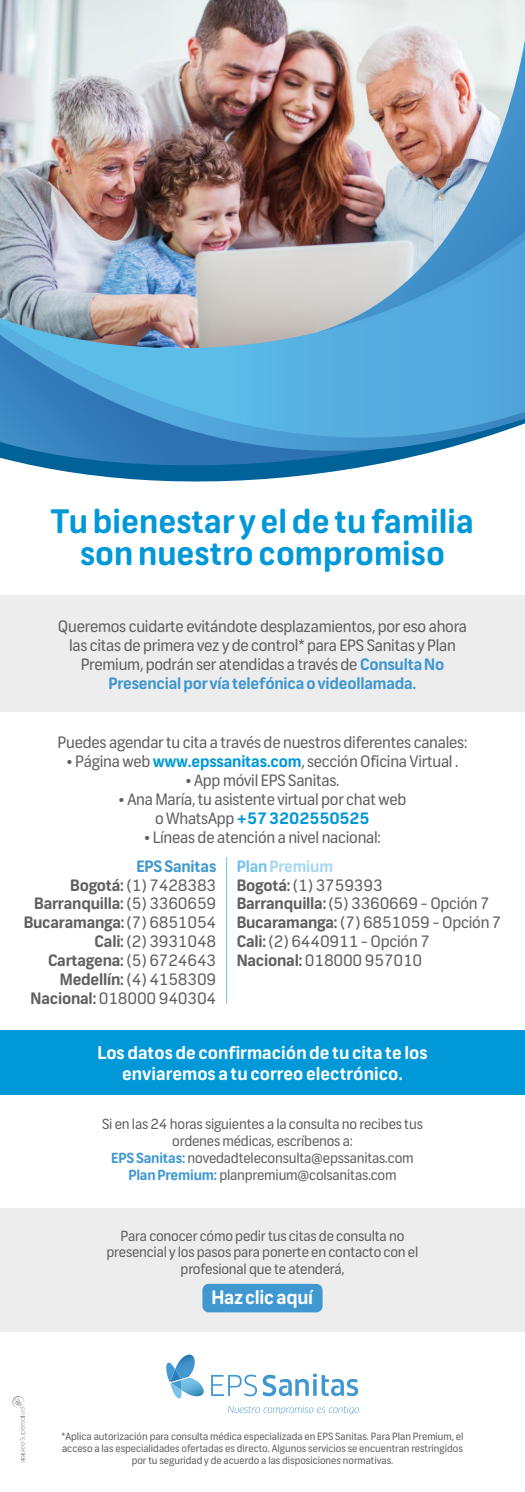
<style>
.page{position:relative;width:525px;height:1492px;background:#fff}
.page>*{position:absolute;margin:0;border:0;box-sizing:border-box;transform-origin:0 0}
.t1{font:700 32.38px/32.4px "FNB Sans";color:#0098d6;text-align:center}
.t2{font:700 18.55px "FNB Sans";letter-spacing:-.015em;color:#fff}
.t3{font:700 17.5px/21px "FNB Sans";color:#fff;text-align:center}
.t4{font:15.75px/18.9px "FNB Sans";letter-spacing:-.015em;color:#616060;text-align:center}
.t5{font:14px/16.8px "FNB Sans";letter-spacing:-.015em;color:#616060;text-align:center}
.t6{font:10.06px/12.1px "FNB Sans";color:#616060;text-align:center}
.s1{font-weight:700;color:#4098d0}
.s2{font-weight:700;color:#0098d6}
.s3{font-weight:700}
.s4{font-weight:700;color:#72c3ec}
.s5{font-weight:700;color:#a6d8f3}
</style>
<div class="page">
<div style="left:0;top:595px;width:525px;height:117px;background:#ededed"></div>
<div style="left:0;top:1030px;width:525px;height:64px;background:#0098d6"></div>
<svg style="left:228px;top:1406px;width:131px;height:8px"></svg>
<svg style="left:211px;top:1375px;width:46px;height:21px"></svg>
<svg style="left:263px;top:1374px;width:95px;height:22px"></svg>
<svg style="left:166px;top:1355px;width:38px;height:44px"></svg>
<svg style="left:12px;top:1396px;width:14px;height:67px"></svg>
<div style="left:0;top:1209px;width:525px;height:123px;background:#ededed"></div>
<div style="left:202px;top:1284px;width:121px;height:28px;background:#4098d0;border-radius:6px"></div>
<img style="left:0;top:0;width:525px;height:227px">
<img style="left:0;top:227px;width:317px;height:95px">
<svg style="left:0;top:322px;width:525px;height:158px;background:#5ba2cf"></svg>
<img style="left:317px;top:40px;width:208px;height:191px">
<svg style="left:312px;top:231px;width:213px;height:103px;background:#7dafce"></svg>
<hr style="left:226px;top:857px;width:1px;height:147px;background:#6cc4e9">
<h1 class="t1" style="left:51px;top:505px;width:424px">Tu bienestar y el de tu familia son nuestro compromiso</h1>
<p class="t4" style="left:58px;top:617px;width:411px">Queremos cuidarte evitándote desplazamientos, por eso ahora las citas de primera vez y de control* para EPS Sanitas y Plan Premium, podrán ser atendidas a través de <span class="s1">Consulta No Presencial por vía telefónica o videollamada.</span></p>
<p class="t4" style="left:58px;top:733px;width:411px">Puedes agendar tu cita a través de nuestros diferentes canales:</p>
<p class="t4" style="left:67px;top:752px;width:393px">• Página web <span class="s2">www.epssanitas.com</span>, sección Oficina Virtual .</p>
<p class="t4" style="left:185px;top:771px;width:156px">• App móvil EPS Sanitas.</p>
<p class="t4" style="left:119px;top:790px;width:289px">• Ana María, tu asistente virtual por chat web o WhatsApp <span class="s2">+57 3202550525</span></p>
<p class="t4" style="left:144px;top:828px;width:238px">• Líneas de atención a nivel nacional:</p>
<p class="t4" style="left:24px;top:857px;width:194px;text-align:right"><span class="s1">EPS Sanitas<br></span><span class="s3">Bogotá:</span> (1) 7428383<br><span class="s3">Barranquilla:</span> (5) 3360659<br><span class="s3">Bucaramanga:</span> (7) 6851054<br><span class="s3">Cali:</span> (2) 3931048<br><span class="s3">Cartagena:</span> (5) 6724643<br><span class="s3">Medellín:</span> (4) 4158309<br><span class="s3">Nacional:</span> 018000 940304</p>
<p class="t4" style="left:237px;top:857px;width:267px;text-align:left"><span class="s4">Plan</span><span class="s5">Premium<br></span><span class="s3">Bogotá:</span> (1) 3759393<br><span class="s3">Barranquilla:</span> (5) 3360669 - Opción 7<br><span class="s3">Bucaramanga:</span> (7) 6851059 - Opción 7<br><span class="s3">Cali:</span> (2) 6440911 - Opción 7<br><span class="s3">Nacional:</span> 018000 957010</p>
<p class="t3" style="left:97px;top:1042px;width:332px">Los datos de confirmación de tu cita te los enviaremos a tu correo electrónico.</p>
<p class="t5" style="left:102px;top:1116px;width:322px">Si en las 24 horas siguientes a la consulta no recibes tus ordenes médicas, escríbenos a:<br><span class="s1">EPS Sanitas:</span> novedadteleconsulta@epssanitas.com <span class="s1">Plan Premium:</span> planpremium@colsanitas.com</p>
<p class="t5" style="left:107px;top:1227px;width:313px">Para conocer cómo pedir tus citas de consulta no presencial y los pasos para ponerte en contacto con el profesional que te atenderá,</p>
<p class="t2" style="left:211px;top:1286px;width:103px">Haz clic aquí</p>
<p class="t6" style="left:62px;top:1431px;width:403px">*Aplica autorización para consulta médica especializada en EPS Sanitas. Para Plan Premium, el acceso a las especialidades ofertadas es directo. Algunos servicios se encuentran restringidos por tu seguridad y de acuerdo a las disposiciones normativas.</p>
</div>
